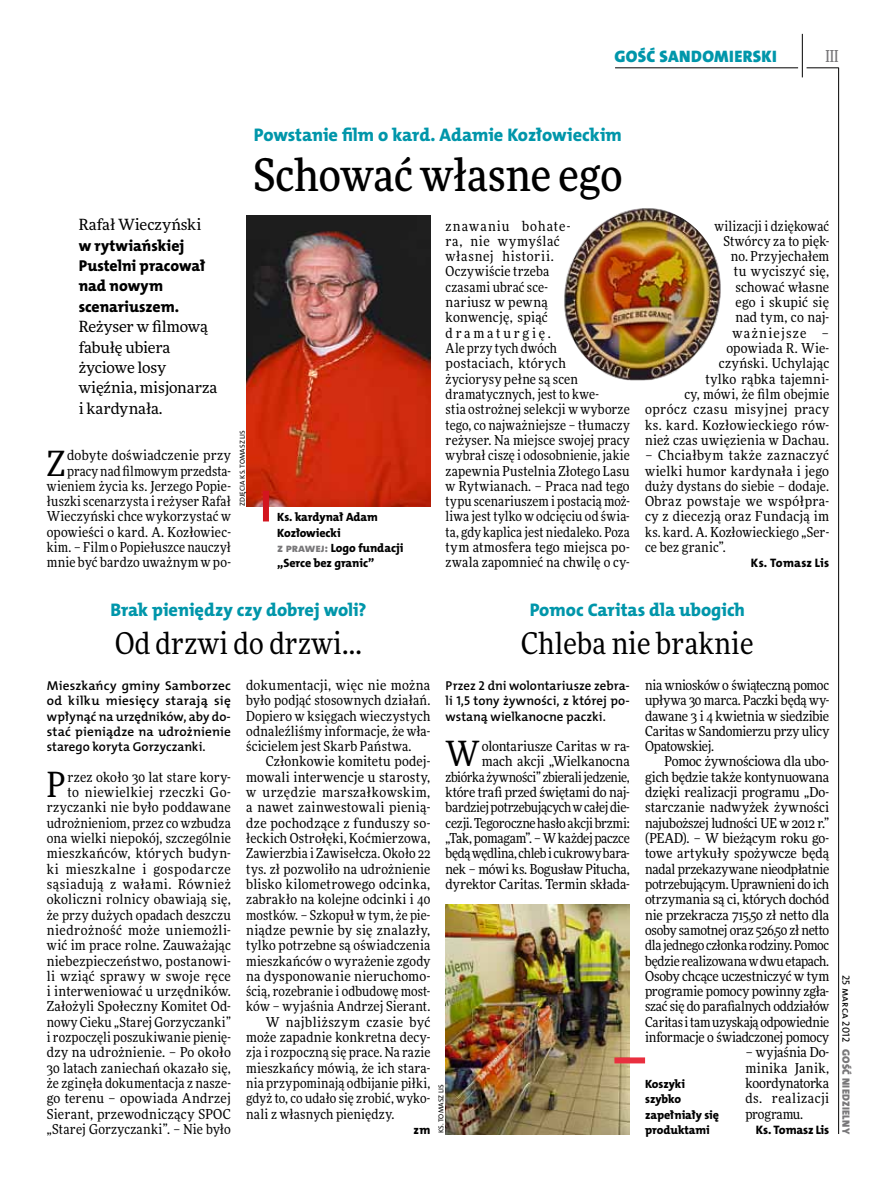
<style>
.page{position:relative;width:893px;height:1191px;background:#fff}
.page>*{position:absolute;margin:0;border:0;box-sizing:border-box;transform-origin:0 0}
.t1{font:500 45px "Freeday Narrow";color:#000}
.t2{font:34.8px "Freeday Narrow News";color:#000}
.t3{font:30px "Freeday Narrow News";letter-spacing:.01em;color:#000}
.t4{font:18.3px "The Mix HP8 Ex Bld";letter-spacing:-.005em;color:#0096aa}
.t5{font:16.65px "The Mix HP9 Blk";letter-spacing:.02em;color:#0096aa}
.t6{font:500 16.5px "Freeday Narrow";color:#787779;scale:.9 1}
.t7{font:15.75px/20.4px "The Mix HP8 Ex Bld";color:#000}
.t8{font:15.45px/20.4px "Freeday News";letter-spacing:-.01em;color:#000}
.t9{font:13.65px/15.3px "Freeday Narrow News";letter-spacing:.015em;color:#000;text-align:justify}
.t10{font:13.65px/15.3px "Freeday Narrow News";letter-spacing:-.015em;color:#000;text-align:right}
.t11{font:13.65px "Freeday Narrow News";letter-spacing:.035em;color:#000}
.t12{font:12.9px/15.3px "The Mix HP6 Se Bld";letter-spacing:.005em;color:#000;text-align:justify}
.t13{font:12.3px "The Mix HP8 Ex Bld";letter-spacing:-.005em;color:#000}
.t14{font:12.3px "The Mix HP8 Ex Bld";letter-spacing:.015em;color:#000}
.t15{font:12px/15.3px "The Mix HP8 Ex Bld";letter-spacing:-.005em;color:#000}
.t16{font:10.5px "The Mix HP9 Blk";letter-spacing:.025em;color:#787779}
.t17{font:10.5px "The Mix HP5 Plain";color:#000}
.t18{font:7.2px "The Mix HP5 Plain";color:#000}
.s1{color:#787779}
</style>
<div class="page">
<hr style="left:806px;top:68px;width:33px;height:1px;background:#000">
<hr style="left:615px;top:68px;width:183px;height:1px;background:#000">
<hr style="left:838px;top:68px;width:1px;height:1066px;background:#000">
<hr style="left:802px;top:34px;width:1px;height:43px;background:#000">
<img style="left:246px;top:215px;width:184px;height:291px">
<img style="left:564px;top:208px;width:157px;height:173px">
<div style="left:263px;top:491px;width:6px;height:30px;background:#d3151f"></div>
<img style="left:446px;top:904px;width:183px;height:230px">
<div style="left:614px;top:1057px;width:31px;height:6px;background:#e92f3f"></div>
<p class="t5" style="left:615px;top:46px;width:164px">GOŚĆ SANDOMIERSKI</p>
<p class="t6" style="left:825px;top:46px;width:16px">III</p>
<p class="t8" style="left:79px;top:214px;width:124px">Rafał Wieczyński</p>
<p class="t7" style="left:79px;top:235px;width:129px">w rytwiańskiej<br>Pustelni pracował nad nowym scenariuszem.</p>
<p class="t8" style="left:79px;top:316px;width:140px">Reżyser w filmową fabułę ubiera życiowe losy więźnia, misjonarza i kardynała.</p>
<p class="t9" style="left:47px;top:447px;width:186px;text-align:right">dobyte doświadczenie przy pracy nad filmowym przedsta&shy;wieniem życia ks. Jerzego Popie&shy;łuszki scenarzysta i reżyser Rafał<br>Wieczyński chce wykorzystać w opowieści o kard. A. Kozłowiec&shy;kim. – Film o Popiełuszce nauczył mnie być bardzo uważnym w po-</p>
<h2 class="t2" style="left:47px;top:442px;width:20px">Z</h2>
<p class="t18" style="left:238px;top:506px;width:78px;rotate:-90deg">Zdjęcia Ks. Tomasz Lis</p>
<h3 class="t4" style="left:254px;top:123px;width:370px">Powstanie film o kard. Adamie Kozłowieckim</h3>
<h1 class="t1" style="left:253px;top:147px;width:371px">Schować własne ego</h1>
<p class="t15" style="left:277px;top:510px;width:127px">Ks. kardynał Adam<br>Kozłowiecki<br><span class="s1">z prawej:</span> Logo fundacji „Serce bez granic”</p>
<p class="t9" style="left:446px;top:218px;width:186px;text-align:left">znawaniu bohate-<br>ra, nie wymyślać<br>własnej historii.<br>Oczywiście trzeba<br>czasami ubrać sce-<br>nariusz w pewną<br>konwencję, spiąć dramaturgię.<br>Ale przy tych dwóch<br>postaciach, których<br>życiorysy pełne są scen dramatycznych, jest to kwe-<br>stia ostrożnej selekcji w wyborze tego, co najważniejsze – tłumaczy reżyser. Na miejsce swojej pracy wybrał ciszę i odosobnienie, jakie zapewnia Pustelnia Złotego Lasu w Rytwianach. – Praca nad tego typu scenariuszem i postacią moż&shy;liwa jest tylko w odcięciu od świa&shy;ta, gdy kaplica jest niedaleko. Poza tym atmosfera tego miejsca po&shy;zwala zapomnieć na chwilę o cy-</p>
<p class="t9" style="left:645px;top:218px;width:186px;text-align:right">wilizacji i dziękować<br>Stwórcy za to pięk-<br>no. Przyjechałem<br>tu wyciszyć się,<br>schować własne<br>ego i skupić się<br>nad tym, co naj-<br>ważniejsze –<br>opowiada R. Wie-<br>czyński. Uchylając<br>tylko rąbka tajemni-<br>cy, mówi, że film obejmie oprócz czasu misyjnej pracy ks. kard. Kozłowieckiego rów&shy;nież czas uwięzienia w Dachau.</p>
<p class="t9" style="left:645px;top:447px;width:186px">– Chciałbym także zaznaczyć wielki humor kardynała i jego duży dystans do siebie – dodaje.<br>Obraz powstaje we współpra&shy;cy z diecezją oraz Fundacją im ks. kard. A. Kozłowieckiego „Ser&shy;ce bez granic”.</p>
<p class="t14" style="left:751px;top:555px;width:80px">Ks. Tomasz Lis</p>
<h3 class="t4" style="left:110px;top:597px;width:258px">Brak pieniędzy czy dobrej woli?</h3>
<h3 class="t3" style="left:115px;top:625px;width:248px">Od drzwi do drzwi...</h3>
<h3 class="t4" style="left:530px;top:597px;width:217px">Pomoc Caritas dla ubogich</h3>
<h3 class="t3" style="left:521px;top:625px;width:234px">Chleba nie braknie</h3>
<p class="t12" style="left:47px;top:678px;width:186px">Mieszkańcy gminy Samborzec od kilku miesięcy starają się wpłynąć na urzędników, aby do&shy;stać pieniądze na udrożnienie starego koryta Gorzyczanki.</p>
<h2 class="t2" style="left:47px;top:763px;width:20px">P</h2>
<p class="t9" style="left:47px;top:769px;width:186px;text-align:right">rzez około 30 lat stare kory-<br>to niewielkiej rzeczki Go&shy;rzyczanki nie było poddawane udrożnieniom, przez co wzbudza ona wielki niepokój, szczególnie mieszkańców, których budyn&shy;ki mieszkalne i gospodarcze sąsiadują z wałami. Również okoliczni rolnicy obawiają się, że przy dużych opadach deszczu niedrożność może uniemożli&shy;wić im prace rolne. Zauważając niebezpieczeństwo, postanowi&shy;li wziąć sprawy w swoje ręce i interweniować u urzędników.<br>Założyli Społeczny Komitet Od&shy;nowy Cieku „Starej Gorzyczanki” i rozpoczęli poszukiwanie pienię&shy;dzy na udrożnienie. – Po około<br>30 latach zaniechań okazało się, że zginęła dokumentacja z nasze&shy;go terenu – opowiada Andrzej<br>Sierant, przewodniczący SPOC „Starej Gorzyczanki”. – Nie było</p>
<p class="t9" style="left:246px;top:677px;width:186px">dokumentacji, więc nie można było podjąć stosownych działań.<br>Dopiero w księgach wieczystych odnaleźliśmy informacje, że wła&shy;ścicielem jest Skarb Państwa.</p>
<p class="t9" style="left:266px;top:754px;width:166px">Członkowie komitetu podej-</p>
<p class="t9" style="left:246px;top:769px;width:186px">mowali interwencje u starosty,</p>
<p class="t11" style="left:246px;top:784px;width:186px">w urzędzie marszałkowskim,</p>
<p class="t9" style="left:246px;top:799px;width:186px">a nawet zainwestowali pienią-</p>
<p class="t9" style="left:246px;top:815px;width:186px">dze pochodzące z funduszy so-</p>
<p class="t9" style="left:246px;top:830px;width:186px">łeckich Ostrołęki, Koćmierzowa,</p>
<p class="t9" style="left:246px;top:845px;width:186px">Zawierzbia i Zawisełcza. Około 22</p>
<p class="t9" style="left:246px;top:861px;width:186px">tys. zł pozwoliło na udrożnienie</p>
<p class="t9" style="left:246px;top:876px;width:186px">blisko kilometrowego odcinka,</p>
<p class="t9" style="left:246px;top:891px;width:186px">zabrakło na kolejne odcinki i 40</p>
<p class="t9" style="left:246px;top:907px;width:186px">mostków. – Szkopuł w tym, że pie-</p>
<p class="t9" style="left:246px;top:922px;width:186px">niądze pewnie by się znalazły,</p>
<p class="t9" style="left:246px;top:937px;width:186px">tylko potrzebne są oświadczenia</p>
<p class="t9" style="left:246px;top:953px;width:186px">mieszkańców o wyrażenie zgody</p>
<p class="t9" style="left:246px;top:968px;width:186px">na dysponowanie nieruchomo-</p>
<p class="t9" style="left:246px;top:983px;width:186px">ścią, rozebranie i odbudowę most-</p>
<p class="t9" style="left:246px;top:998px;width:186px">ków – wyjaśnia Andrzej Sierant.</p>
<p class="t11" style="left:266px;top:1013px;width:166px">W najbliższym czasie być</p>
<p class="t9" style="left:246px;top:1029px;width:186px">może zapadnie konkretna decy-</p>
<p class="t9" style="left:246px;top:1044px;width:186px">zja i rozpoczną się prace. Na razie</p>
<p class="t9" style="left:246px;top:1060px;width:186px">mieszkańcy mówią, że ich stara-</p>
<p class="t9" style="left:246px;top:1075px;width:186px">nia przypominają odbijanie piłki,</p>
<p class="t9" style="left:246px;top:1090px;width:186px">gdyż to, co udało się zrobić, wyko-</p>
<p class="t9" style="left:246px;top:1106px;width:150px">nali z własnych pieniędzy.</p>
<p class="t13" style="left:414px;top:1122px;width:18px">zm</p>
<p class="t12" style="left:446px;top:678px;width:186px">Przez 2 dni wolontariusze zebra&shy;li 1,5 tony żywności, z której po&shy;wstaną wielkanocne paczki.</p>
<h2 class="t2" style="left:446px;top:732px;width:36px">W</h2>
<p class="t10" style="left:446px;top:738px;width:186px">olontariusze Caritas w ra-<br>mach akcji „Wielkanocna zbiórka żywności” zbierali jedzenie, które trafi przed świętami do naj&shy;bardziej potrzebujących w całej die&shy;cezji. Tegoroczne hasło akcji brzmi: „Tak, pomagam”. – W każdej paczce będą wędlina, chleb i cukrowy bara&shy;nek – mówi ks. Bogusław Pitucha, dyrektor Caritas. Termin składa-</p>
<p class="t18" style="left:436px;top:1133px;width:50px;rotate:-90deg">Ks. Tomasz Lis</p>
<p class="t9" style="left:645px;top:677px;width:186px">nia wniosków o świąteczną pomoc upływa 30 marca. Paczki będą wy&shy;dawane 3 i 4 kwietnia w siedzibie Caritas w Sandomierzu przy ulicy Opatowskiej.</p>
<p class="t9" style="left:645px;top:754px;width:186px;text-indent:20px">Pomoc żywnościowa dla ubo&shy;gich będzie także kontynuowana dzięki realizacji programu „Do&shy;starczanie nadwyżek żywności najuboższej ludności UE w 2012 r.” (PEAD). – W bieżącym roku go&shy;towe artykuły spożywcze będą nadal przekazywane nieodpłatnie potrzebującym. Uprawnieni do ich otrzymania są ci, których dochód nie przekracza 715,50 zł netto dla osoby samotnej oraz 526,50 zł netto dla jednego członka rodziny. Pomoc będzie realizowana w dwu etapach.<br>Osoby chcące uczestniczyć w tym programie pomocy powinny zgła&shy;szać się do parafialnych oddziałów Caritas i tam uzyskają odpowiednie informacje o świadczonej pomocy</p>
<p class="t9" style="left:745px;top:1044px;width:85px">– wyjaśnia Do&shy;minika Janik, koordynatorka ds. realizacji programu.</p>
<p class="t15" style="left:645px;top:1076px;width:76px">Koszyki szybko zapełniały się produktami</p>
<p class="t13" style="left:756px;top:1122px;width:75px">Ks. Tomasz Lis</p>
<p class="t17" style="left:853px;top:974px;width:69px;rotate:90deg">25 marca 2012</p>
<p class="t16" style="left:853px;top:1049px;width:86px;rotate:90deg">GOŚĆ NIEDZIELNY</p>
</div>
